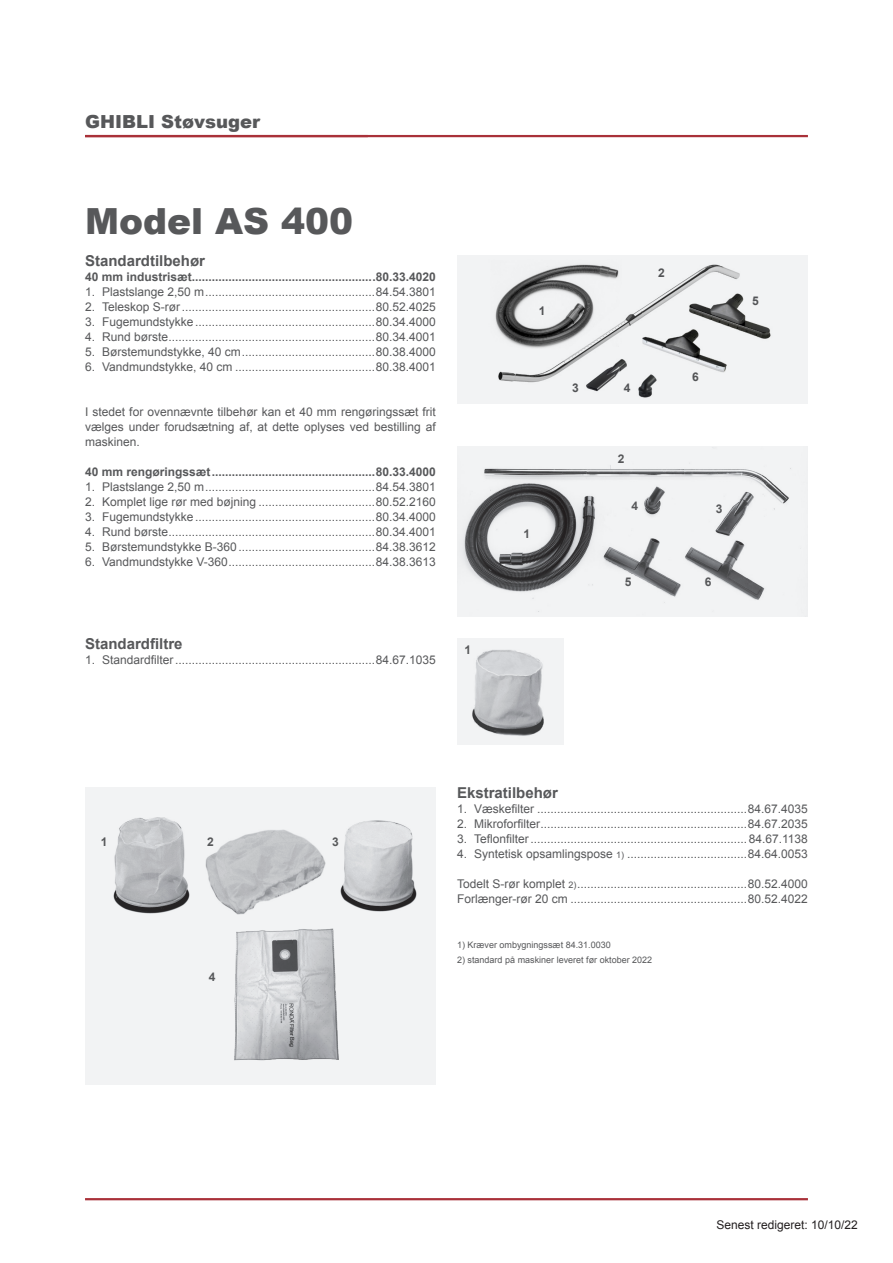
<style>
.page{position:relative;width:893px;height:1263px;background:#fff}
.page>*{position:absolute;margin:0;border:0;box-sizing:border-box;transform-origin:0 0}
.t1{font:900 36px "Arial";color:#57585a}
.Paragraph_Style_1{font:900 18px "Arial";color:#57585a}
.Paragraph_Style_1-2{font:700 15px "Arial";color:#57585a}
.Paragraph_Style_1-3{font:12px "Arial";color:#57585a}
.Paragraph_Style_1-4{font:700 12px "Arial";color:#57585a}
.t2{font:12px "Arial";color:#231f20}
.Paragraph_Style_1-5{font:9px "Arial";color:#57585a}
.s1{font-size:9px}
</style>
<div class="page">
<hr style="left:85px;top:135px;width:723px;height:2px;background:#a93139">
<hr style="left:85px;top:1198px;width:723px;height:2px;background:#a93139">
<svg style="left:457px;top:446px;width:351px;height:171px;fill:#f2f3f4"></svg>
<svg style="left:457px;top:638px;width:106px;height:106px;fill:#f1f2f3"></svg>
<svg style="left:85px;top:787px;width:351px;height:297px;fill:#f2f3f4"></svg>
<svg style="left:457px;top:255px;width:351px;height:149px;fill:#f2f3f4"></svg>
<p class="Paragraph_Style_1" style="left:85px;top:108px;width:176px">GHIBLI Støvsuger</p>
<p class="t1" style="left:85px;top:195px;width:270px">Model AS 400</p>
<p class="Paragraph_Style_1-2" style="left:85px;top:251px;width:122px">Standardtilbehør</p>
<p class="Paragraph_Style_1-4" style="left:85px;top:269px;width:352px">40 mm industrisæt.......................................................80.33.4020</p>
<p class="Paragraph_Style_1-3" style="left:85px;top:284px;width:352px">1. Plastslange 2,50 m...................................................84.54.3801</p>
<p class="Paragraph_Style_1-3" style="left:85px;top:299px;width:352px">2. Teleskop S-rør..........................................................80.52.4025</p>
<p class="Paragraph_Style_1-3" style="left:85px;top:314px;width:352px">3. Fugemundstykke......................................................80.34.4000</p>
<p class="Paragraph_Style_1-3" style="left:85px;top:329px;width:352px">4. Rund børste..............................................................80.34.4001</p>
<p class="Paragraph_Style_1-3" style="left:85px;top:344px;width:352px">5. Børstemundstykke, 40 cm........................................80.38.4000</p>
<p class="Paragraph_Style_1-3" style="left:85px;top:359px;width:352px">6. Vandmundstykke, 40 cm ..........................................80.38.4001</p>
<p class="Paragraph_Style_1-3" style="left:85px;top:404px;width:352px">I stedet for ovennævnte tilbehør kan et 40 mm rengøringssæt frit</p>
<p class="Paragraph_Style_1-3" style="left:85px;top:419px;width:352px">vælges under forudsætning af, at dette oplyses ved bestilling af</p>
<p class="Paragraph_Style_1-3" style="left:85px;top:434px;width:56px">maskinen.</p>
<p class="Paragraph_Style_1-4" style="left:85px;top:464px;width:352px">40 mm rengøringssæt.................................................80.33.4000</p>
<p class="Paragraph_Style_1-3" style="left:85px;top:479px;width:352px">1. Plastslange 2,50 m...................................................84.54.3801</p>
<p class="Paragraph_Style_1-3" style="left:85px;top:494px;width:352px">2. Komplet lige rør med bøjning ...................................80.52.2160</p>
<p class="Paragraph_Style_1-3" style="left:85px;top:509px;width:352px">3. Fugemundstykke......................................................80.34.4000</p>
<p class="Paragraph_Style_1-3" style="left:85px;top:524px;width:352px">4. Rund børste..............................................................80.34.4001</p>
<p class="Paragraph_Style_1-3" style="left:85px;top:539px;width:352px">5. Børstemundstykke B-360.........................................84.38.3612</p>
<p class="Paragraph_Style_1-3" style="left:85px;top:554px;width:352px">6. Vandmundstykke V-360............................................84.38.3613</p>
<p class="Paragraph_Style_1-2" style="left:85px;top:633px;width:99px">Standardfiltre</p>
<p class="Paragraph_Style_1-3" style="left:85px;top:652px;width:352px">1. Standardfilter............................................................84.67.1035</p>
<p class="Paragraph_Style_1-4" style="left:464px;top:642px;width:8px">1</p>
<p class="Paragraph_Style_1-4" style="left:539px;top:303px;width:8px">1</p>
<p class="Paragraph_Style_1-4" style="left:572px;top:380px;width:8px">3</p>
<p class="Paragraph_Style_1-4" style="left:523px;top:526px;width:8px">1</p>
<p class="Paragraph_Style_1-4" style="left:658px;top:265px;width:8px">2</p>
<p class="Paragraph_Style_1-4" style="left:624px;top:380px;width:8px">4</p>
<p class="Paragraph_Style_1-4" style="left:618px;top:451px;width:8px">2</p>
<p class="Paragraph_Style_1-4" style="left:692px;top:369px;width:8px">6</p>
<p class="Paragraph_Style_1-4" style="left:631px;top:498px;width:8px">4</p>
<p class="Paragraph_Style_1-4" style="left:716px;top:501px;width:8px">3</p>
<p class="Paragraph_Style_1-4" style="left:625px;top:574px;width:8px">5</p>
<p class="Paragraph_Style_1-4" style="left:705px;top:574px;width:8px">6</p>
<p class="Paragraph_Style_1-4" style="left:752px;top:292px;width:8px">5</p>
<p class="Paragraph_Style_1-4" style="left:101px;top:834px;width:8px">1</p>
<p class="Paragraph_Style_1-4" style="left:207px;top:834px;width:8px">2</p>
<p class="Paragraph_Style_1-4" style="left:332px;top:834px;width:8px">3</p>
<p class="Paragraph_Style_1-4" style="left:209px;top:968px;width:8px">4</p>
<p class="Paragraph_Style_1-2" style="left:457px;top:782px;width:102px">Ekstratilbehør</p>
<p class="Paragraph_Style_1-3" style="left:457px;top:800px;width:352px">1. Væskefilter ...............................................................84.67.4035</p>
<p class="Paragraph_Style_1-3" style="left:457px;top:815px;width:352px">2. Mikroforfilter..............................................................84.67.2035</p>
<p class="Paragraph_Style_1-3" style="left:457px;top:830px;width:352px">3. Teflonfilter.................................................................84.67.1138</p>
<p class="Paragraph_Style_1-3" style="left:457px;top:845px;width:352px">4. Syntetisk opsamlingspose <span class="s1">1)</span> ....................................84.64.0053</p>
<p class="Paragraph_Style_1-3" style="left:457px;top:875px;width:352px">Todelt S-rør komplet <span class="s1">2)</span>...................................................80.52.4000</p>
<p class="Paragraph_Style_1-3" style="left:457px;top:890px;width:352px">Forlænger-rør 20 cm .....................................................80.52.4022</p>
<p class="Paragraph_Style_1-5" style="left:457px;top:938px;width:155px">1) Kræver ombygningssæt 84.31.0030</p>
<p class="Paragraph_Style_1-5" style="left:457px;top:953px;width:197px">2) standard på maskiner leveret før oktober 2022</p>
<p class="t2" style="left:716px;top:1217px;width:143px">Senest redigeret: 10/10/22</p>
</div>
